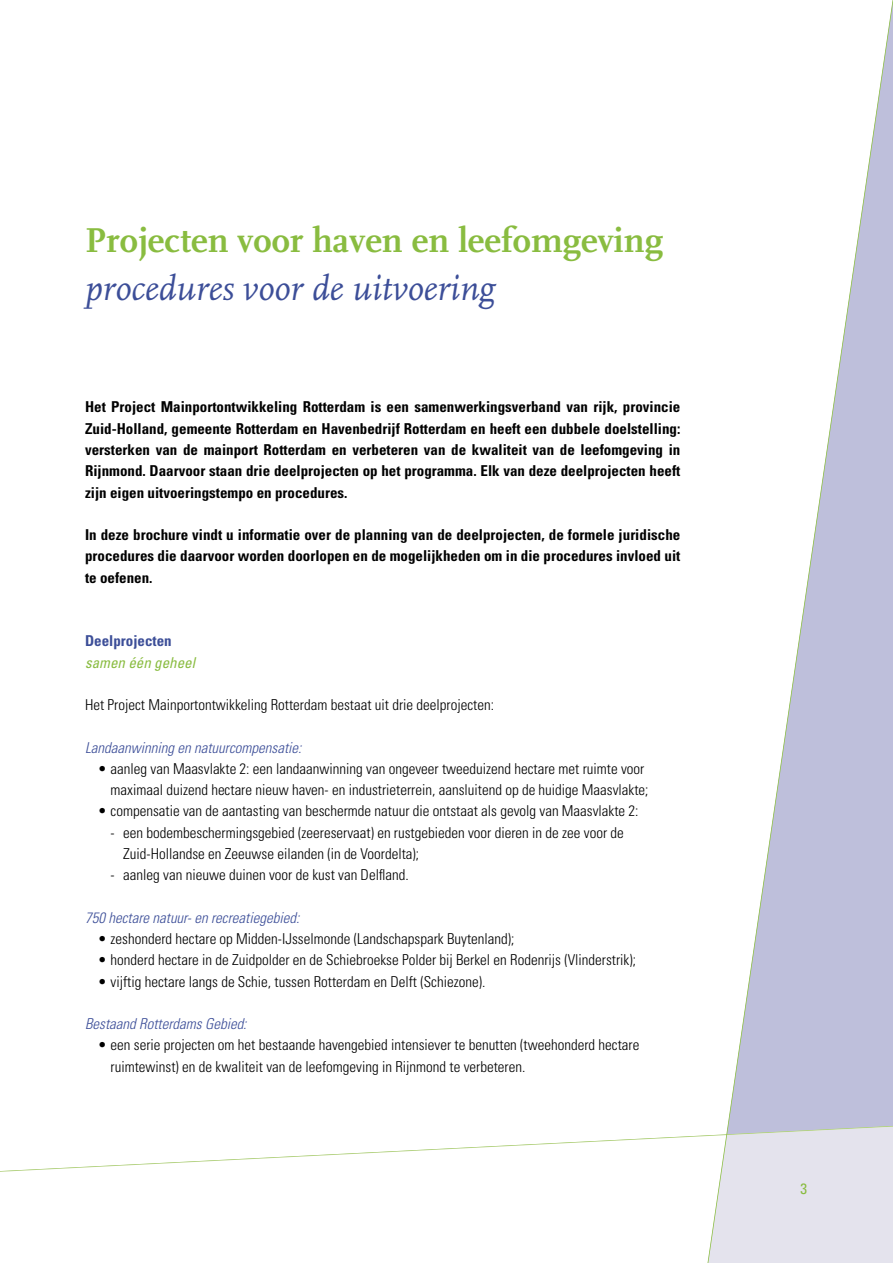
<style>
.page{position:relative;width:893px;height:1263px;background:#fff}
.page>*{position:absolute;margin:0;border:0;box-sizing:border-box;transform-origin:0 0}
.t1{font:700 36px "AD Scala";color:#89bc40}
.t2{font:italic 36px "AD Scala";color:#3c4e98}
.t3{font:300 condensed 15px/21.3px "Univers";color:#000}
.t4{font:700 condensed 15px/21.3px "Univers";color:#000;text-align:justify}
.t5{font:italic 300 condensed 15px "Univers";color:#3c4e98}
.t6{font:italic condensed 15px "Univers";color:#89bc40}
.t7{font:700 condensed 15px "Univers";color:#3c4e98}
.t8{font:condensed 15px "Univers";color:#89bc40}
</style>
<div class="page">
<svg style="left:0;top:1135px;width:706px;height:37px"></svg>
<svg style="left:706px;top:0;width:187px;height:1263px"></svg>
<h1 class="t1" style="left:85px;top:220px;width:579px">Projecten voor haven en leefomgeving</h1>
<h1 class="t2" style="left:85px;top:270px;width:411px">procedures voor de uitvoering</h1>
<p class="t4" style="left:85px;top:396px;width:597px">Het Project Mainportontwikkeling Rotterdam is een samenwerkingsverband van rijk, provincie Zuid-Holland, gemeente Rotterdam en Havenbedrijf Rotterdam en heeft een dubbele doelstelling: versterken van de mainport Rotterdam en verbeteren van de kwaliteit van de leefomgeving in Rijnmond. Daarvoor staan drie deelprojecten op het programma. Elk van deze deelprojecten heeft zijn eigen uitvoeringstempo en procedures.</p>
<p class="t4" style="left:85px;top:524px;width:597px">In deze brochure vindt u informatie over de planning van de deelprojecten, de formele juridische procedures die daarvoor worden doorlopen en de mogelijkheden om in die procedures invloed uit te oefenen.</p>
<p class="t7" style="left:85px;top:632px;width:88px">Deelprojecten</p>
<p class="t6" style="left:85px;top:653px;width:111px">samen één geheel</p>
<p class="t3" style="left:85px;top:694px;width:410px">Het Project Mainportontwikkeling Rotterdam bestaat uit drie deelprojecten:</p>
<p class="t5" style="left:85px;top:738px;width:218px">Landaanwinning en natuurcompensatie:</p>
<p class="t3" style="left:98px;top:758px;width:552px;text-align:right">• aanleg van Maasvlakte 2: een landaanwinning van ongeveer tweeduizend hectare met ruimte voor maximaal duizend hectare nieuw haven- en industrieterrein, aansluitend op de huidige Maasvlakte;</p>
<p class="t3" style="left:98px;top:800px;width:542px">• compensatie van de aantasting van beschermde natuur die ontstaat als gevolg van Maasvlakte 2:</p>
<p class="t3" style="left:123px;top:821px;width:502px;text-indent:-13px">- een bodembeschermingsgebied (zeereservaat) en rustgebieden voor dieren in de zee voor de<br>Zuid-Hollandse en Zeeuwse eilanden (in de Voordelta);</p>
<p class="t3" style="left:111px;top:864px;width:300px">- aanleg van nieuwe duinen voor de kust van Delfland.</p>
<p class="t5" style="left:85px;top:908px;width:216px">750 hectare natuur- en recreatiegebied:</p>
<p class="t3" style="left:98px;top:928px;width:418px">• zeshonderd hectare op Midden-IJsselmonde (Landschapspark Buytenland);</p>
<p class="t3" style="left:98px;top:949px;width:540px">• honderd hectare in de Zuidpolder en de Schiebroekse Polder bij Berkel en Rodenrijs (Vlinderstrik);</p>
<p class="t3" style="left:98px;top:970px;width:389px">• vijftig hectare langs de Schie, tussen Rotterdam en Delft (Schiezone).</p>
<p class="t5" style="left:85px;top:1015px;width:163px">Bestaand Rotterdams Gebied:</p>
<p class="t3" style="left:111px;top:1034px;width:530px;text-indent:-13px">• een serie projecten om het bestaande havengebied intensiever te benutten (tweehonderd hectare ruimtewinst) en de kwaliteit van de leefomgeving in Rijnmond te verbeteren.</p>
<p class="t8" style="left:800px;top:1179px;width:8px">3</p>
</div>
